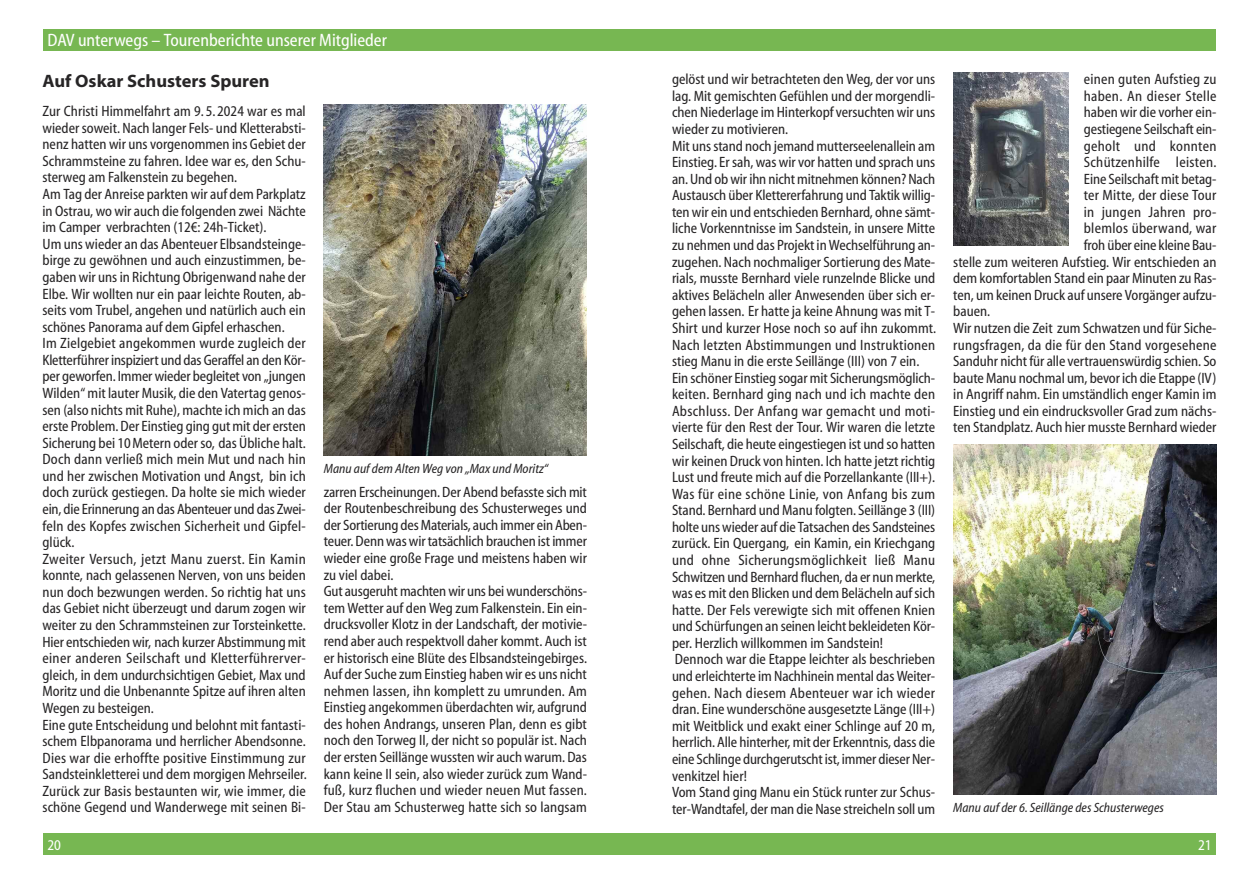
<style>
.page{position:relative;width:1259px;height:893px;background:#fff}
.page>*{position:absolute;margin:0;border:0;box-sizing:border-box;transform-origin:0 0}
.t1{font:condensed 18px "Myriad Web Pro";color:#fefefe}
.t2{font:700 18px "Myriad Web Pro";color:#272526}
.t3{font:condensed 15px/16.5px "Myriad Web Pro";color:#272526}
.t4{font:condensed 15px "Myriad Web Pro";letter-spacing:.02em;color:#272526}
.t5{font:condensed 15px "Myriad Web Pro";color:#fefefe}
.t6{font:italic condensed 13.5px "Myriad Web Pro";color:#272526}
</style>
<div class="page">
<div style="left:629px;top:833px;width:587px;height:21px;background:#77b752"></div>
<div style="left:629px;top:30px;width:587px;height:21px;background:#77b752"></div>
<div style="left:43px;top:833px;width:586px;height:21px;background:#77b752"></div>
<div style="left:43px;top:30px;width:586px;height:21px;background:#77b752"></div>
<img style="left:953px;top:444px;width:263px;height:351px">
<img style="left:953px;top:72px;width:115px;height:174px">
<img style="left:324px;top:104px;width:263px;height:351px">
<p class="t1" style="left:47px;top:29px;width:341px">DAV unterwegs – Tourenberichte unserer Mitglieder</p>
<p class="t2" style="left:43px;top:70px;width:229px">Auf Oskar Schusters Spuren</p>
<p class="t3" style="left:43px;top:103px;width:266px">Zur Christi Himmelfahrt am 9. 5. 2024 war es mal wieder soweit. Nach langer Fels- und Kletterabsti&shy;nenz hatten wir uns vorgenommen ins Gebiet der Schrammsteine zu fahren. Idee war es, den Schu&shy;sterweg am Falkenstein zu begehen.<br>Am Tag der Anreise parkten wir auf dem Parkplatz in Ostrau, wo wir auch die folgenden zwei Nächte im Camper verbrachten (12€: 24h-Ticket).<br>Um uns wieder an das Abenteuer Elbsandsteinge&shy;birge zu gewöhnen und auch einzustimmen, be&shy;gaben wir uns in Richtung Obrigenwand nahe der Elbe. Wir wollten nur ein paar leichte Routen, ab&shy;seits vom Trubel, angehen und natürlich auch ein schönes Panorama auf dem Gipfel erhaschen.<br>Im Zielgebiet angekommen wurde zugleich der Kletterführer inspiziert und das Geraffel an den Kör&shy;per geworfen. Immer wieder begleitet von „jungen Wilden“ mit lauter Musik, die den Vatertag genos&shy;sen (also nichts mit Ruhe), machte ich mich an das erste Problem. Der Einstieg ging gut mit der ersten Sicherung bei 10Metern oder so, das Übliche halt.<br>Doch dann verließ mich mein Mut und nach hin und her zwischen Motivation und Angst, bin ich doch zurück gestiegen. Da holte sie mich wieder ein, die Erinnerung an das Abenteuer und das Zwei&shy;feln des Kopfes zwischen Sicherheit und Gipfel&shy;glück.<br>Zweiter Versuch, jetzt Manu zuerst. Ein Kamin konnte, nach gelassenen Nerven, von uns beiden nun doch bezwungen werden. So richtig hat uns das Gebiet nicht überzeugt und darum zogen wir weiter zu den Schrammsteinen zur Torsteinkette.<br>Hier entschieden wir, nach kurzer Abstimmung mit einer anderen Seilschaft und Kletterführerver&shy;gleich, in dem undurchsichtigen Gebiet, Max und Moritz und die Unbenannte Spitze auf ihren alten Wegen zu besteigen.<br>Eine gute Entscheidung und belohnt mit fantasti&shy;schem Elbpanorama und herrlicher Abendsonne.<br>Dies war die erhoffte positive Einstimmung zur Sandsteinkletterei und dem morgigen Mehrseiler.<br>Zurück zur Basis bestaunten wir, wie immer, die schöne Gegend und Wanderwege mit seinen Bi-</p>
<p class="t6" style="left:324px;top:460px;width:226px">Manu auf dem Alten Weg von „Max und Moritz“</p>
<p class="t3" style="left:324px;top:483px;width:265px">zarren Erscheinungen. Der Abend befasste sich mit der Routenbeschreibung des Schusterweges und der Sortierung des Materials, auch immer ein Aben&shy;teuer. Denn was wir tatsächlich brauchen ist immer wieder eine große Frage und meistens haben wir zu viel dabei.<br>Gut ausgeruht machten wir uns bei wunderschöns&shy;tem Wetter auf den Weg zum Falkenstein. Ein ein&shy;drucksvoller Klotz in der Landschaft, der motivie&shy;rend aber auch respektvoll daher kommt. Auch ist er historisch eine Blüte des Elbsandsteingebirges.<br>Auf der Suche zum Einstieg haben wir es uns nicht nehmen lassen, ihn komplett zu umrunden. Am Einstieg angekommen überdachten wir, aufgrund des hohen Andrangs, unseren Plan, denn es gibt noch den Torweg II, der nicht so populär ist. Nach der ersten Seillänge wussten wir auch warum. Das kann keine II sein, also wieder zurück zum Wand&shy;fuß, kurz fluchen und wieder neuen Mut fassen.<br>Der Stau am Schusterweg hatte sich so langsam</p>
<p class="t3" style="left:672px;top:71px;width:266px">gelöst und wir betrachteten den Weg, der vor uns lag. Mit gemischten Gefühlen und der morgendli&shy;chen Niederlage im Hinterkopf versuchten wir uns wieder zu motivieren.<br>Mit uns stand noch jemand mutterseelenallein am Einstieg. Er sah, was wir vor hatten und sprach uns an. Und ob wir ihn nicht mitnehmen können? Nach Austausch über Klettererfahrung und Taktik willig&shy;ten wir ein und entschieden Bernhard, ohne sämt&shy;liche Vorkenntnisse im Sandstein, in unsere Mitte zu nehmen und das Projekt in Wechselführung an&shy;zugehen. Nach nochmaliger Sortierung des Mate&shy;rials, musste Bernhard viele runzelnde Blicke und aktives Belächeln aller Anwesenden über sich er&shy;gehen lassen. Er hatte ja keine Ahnung was mit T-Shirt und kurzer Hose noch so auf ihn zukommt.<br>Nach letzten Abstimmungen und Instruktionen stieg Manu in die erste Seillänge (III) von 7 ein.<br>Ein schöner Einstieg sogar mit Sicherungsmöglich&shy;keiten. Bernhard ging nach und ich machte den Abschluss. Der Anfang war gemacht und moti&shy;vierte für den Rest der Tour. Wir waren die letzte Seilschaft, die heute eingestiegen ist und so hatten wir keinen Druck von hinten. Ich hatte jetzt richtig Lust und freute mich auf die Porzellankante (III+).<br>Was für eine schöne Linie, von Anfang bis zum Stand. Bernhard und Manu folgten. Seillänge 3 (III) holte uns wieder auf die Tatsachen des Sandsteines zurück. Ein Quergang, ein Kamin, ein Kriechgang und ohne Sicherungsmöglichkeit ließ Manu Schwitzen und Bernhard fluchen, da er nun merkte, was es mit den Blicken und dem Belächeln auf sich hatte. Der Fels verewigte sich mit offenen Knien und Schürfungen an seinen leicht bekleideten Kör&shy;per. Herzlich willkommen im Sandstein!<br>Dennoch war die Etappe leichter als beschrieben und erleichterte im Nachhinein mental das Weiter&shy;gehen. Nach diesem Abenteuer war ich wieder dran. Eine wunderschöne ausgesetzte Länge (III+) mit Weitblick und exakt einer Schlinge auf 20 m, herrlich. Alle hinterher, mit der Erkenntnis, dass die eine Schlinge durchgerutscht ist, immer dieser Ner&shy;venkitzel hier!<br>Vom Stand ging Manu ein Stück runter zur Schus&shy;ter-Wandtafel, der man die Nase streicheln soll um</p>
<p class="t3" style="left:1084px;top:71px;width:134px">einen guten Aufstieg zu</p>
<p class="t4" style="left:1084px;top:87px;width:134px">haben. An dieser Stelle</p>
<p class="t3" style="left:1084px;top:104px;width:134px">haben wir die vorher ein-</p>
<p class="t3" style="left:1084px;top:121px;width:134px">gestiegene Seilschaft ein-</p>
<p class="t4" style="left:1084px;top:137px;width:134px">geholt und konnten</p>
<p class="t4" style="left:1084px;top:153px;width:134px">Schützenhilfe leisten.</p>
<p class="t3" style="left:1084px;top:170px;width:134px">Eine Seilschaft mit betag-</p>
<p class="t3" style="left:1084px;top:187px;width:134px">ter Mitte, der diese Tour</p>
<p class="t4" style="left:1084px;top:203px;width:134px">in jungen Jahren pro-</p>
<p class="t4" style="left:1084px;top:220px;width:134px">blemlos überwand, war</p>
<p class="t3" style="left:1084px;top:237px;width:134px">froh über eine kleine Bau-</p>
<p class="t3" style="left:953px;top:253px;width:265px">stelle zum weiteren Aufstieg. Wir entschieden an</p>
<p class="t3" style="left:953px;top:270px;width:265px">dem komfortablen Stand ein paar Minuten zu Ras-</p>
<p class="t3" style="left:953px;top:286px;width:265px">ten, um keinen Druck auf unsere Vorgänger aufzu-</p>
<p class="t3" style="left:953px;top:303px;width:38px">bauen.</p>
<p class="t3" style="left:953px;top:319px;width:265px">Wir nutzen die Zeit zum Schwatzen und für Siche-</p>
<p class="t3" style="left:953px;top:336px;width:265px">rungsfragen, da die für den Stand vorgesehene</p>
<p class="t3" style="left:953px;top:353px;width:265px">Sanduhr nicht für alle vertrauenswürdig schien. So</p>
<p class="t3" style="left:953px;top:369px;width:265px">baute Manu nochmal um, bevor ich die Etappe (IV)</p>
<p class="t3" style="left:953px;top:386px;width:265px">in Angriff nahm. Ein umständlich enger Kamin im</p>
<p class="t3" style="left:953px;top:402px;width:265px">Einstieg und ein eindrucksvoller Grad zum nächs-</p>
<p class="t3" style="left:953px;top:419px;width:265px">ten Standplatz. Auch hier musste Bernhard wieder</p>
<p class="t6" style="left:953px;top:800px;width:212px">Manu auf der 6. Seillänge des Schusterweges</p>
<p class="t5" style="left:47px;top:836px;width:15px">20</p>
<p class="t5" style="left:1198px;top:836px;width:15px">21</p>
</div>
